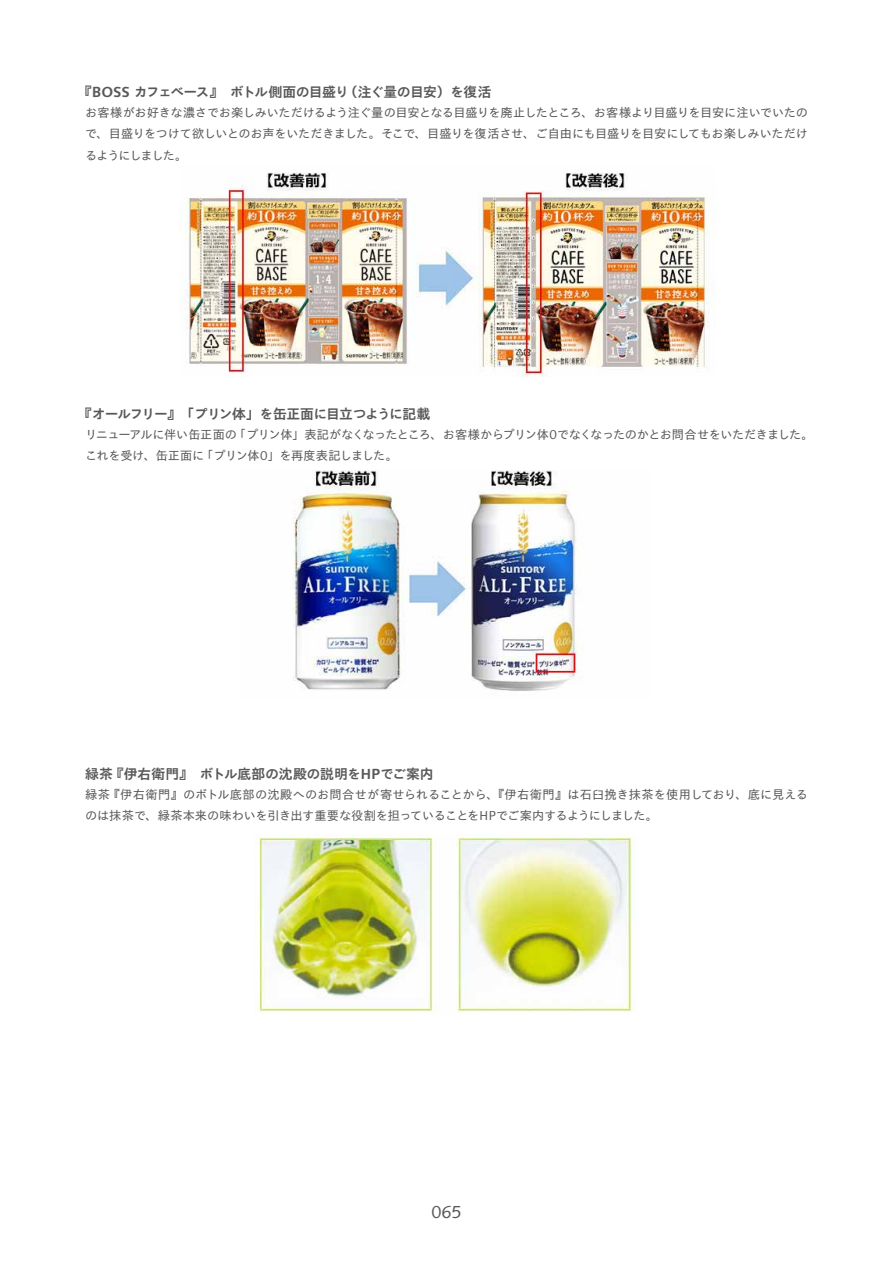
<style>
.page{position:relative;width:893px;height:1263px;background:#fff}
.page>*{position:absolute;margin:0;border:0;box-sizing:border-box;transform-origin:0 0}
.t1{font:16.5px "Suntory Gothic";color:#595757}
.t2{font:700 13.8px "Suntory Gothic";letter-spacing:-.035em;color:#595757}
.t3{font:700 13.8px "Suntory Gothic";letter-spacing:-.065em;color:#595757}
.t4{font:700 13.8px "Suntory Gothic";letter-spacing:-.01em;color:#595757}
.t5{font:12.15px/21.3px "Suntory Gothic";letter-spacing:-.03em;color:#595757;text-align:justify}
.t6{font:12.15px/21.3px "Suntory Gothic";letter-spacing:-.005em;color:#595757}
</style>
<div class="page">
<img style="left:179px;top:172px;width:534px;height:205px">
<img style="left:293px;top:471px;width:290px;height:220px">
<img style="left:257px;top:835px;width:379px;height:177px">
<p class="t2" style="left:78px;top:85px;width:415px">『BOSS カフェベース』　ボトル側面の目盛り（注ぐ量の目安）を復活</p>
<p class="t5" style="left:85px;top:103px;width:724px">お客様がお好きな濃さでお楽しみいただけるよう注ぐ量の目安となる目盛りを廃止したところ、お客様より目盛りを目安に注いでいたので、目盛りをつけて欲しいとのお声をいただきました。そこで、目盛りを復活させ、ご自由にも目盛りを目安にしてもお楽しみいただけるようにしました。</p>
<p class="t3" style="left:78px;top:407px;width:354px">『オールフリー』　「プリン体」を缶正面に目立つように記載</p>
<p class="t5" style="left:85px;top:425px;width:730px">リニューアルに伴い缶正面の「プリン体」表記がなくなったところ、お客様からプリン体0でなくなったのかとお問合せをいただきました。これを受け、缶正面に「プリン体0」を再度表記しました。</p>
<p class="t4" style="left:85px;top:767px;width:350px">緑茶『伊右衛門』　ボトル底部の沈殿の説明をHPでご案内</p>
<p class="t6" style="left:85px;top:785px;width:724px">緑茶『伊右衛門』のボトル底部の沈殿へのお問合せが寄せられることから、『伊右衛門』は石臼挽き抹茶を使用しており、底に見えるのは抹茶で、緑茶本来の味わいを引き出す重要な役割を担っていることをHPでご案内するようにしました。</p>
<h1 class="t1" style="left:431px;top:1204px;width:32px">065</h1>
</div>
